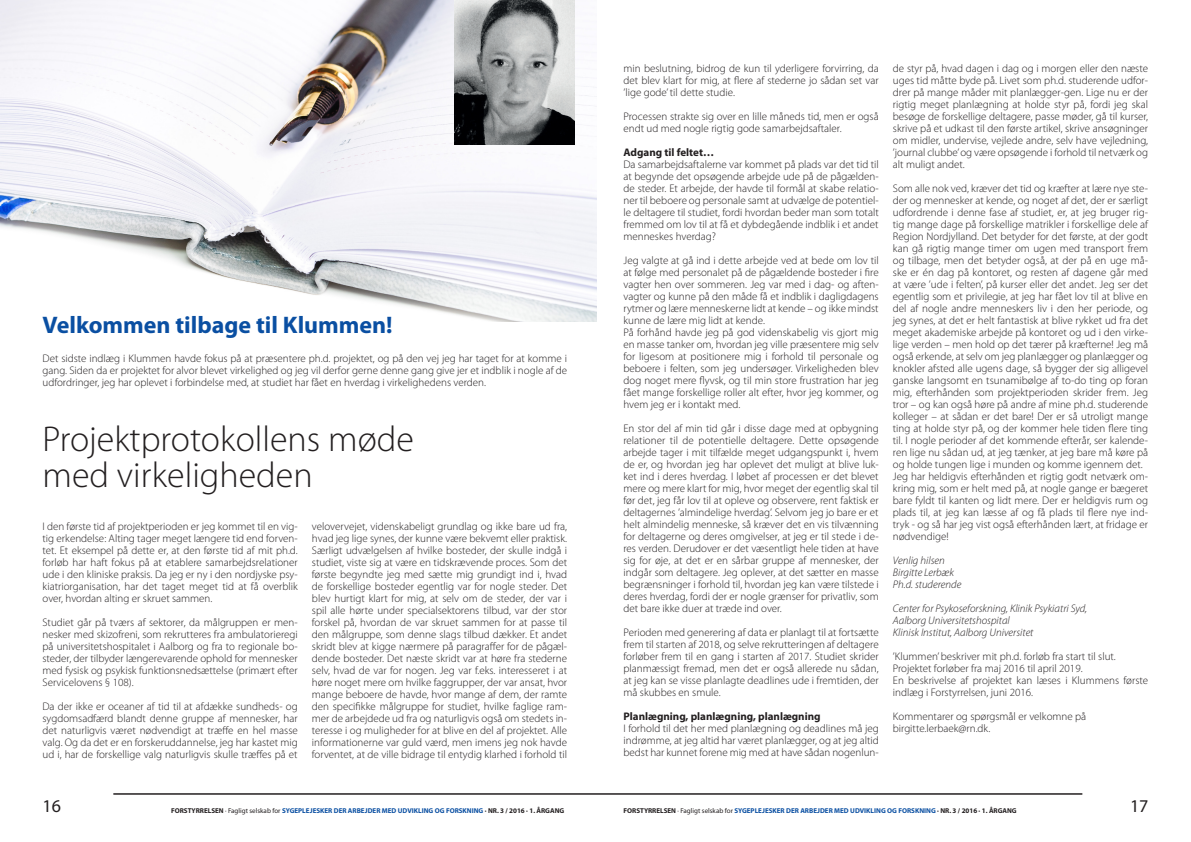
<style>
.page{position:relative;width:1191px;height:842px;background:#fff}
.page>*{position:absolute;margin:0;border:0;box-sizing:border-box;transform-origin:0 0}
.t1{font:300 36px "Myriad Pro";color:#231f20}
.t2{font:700 24px "Myriad Pro";color:#0a4fa2}
.t3{font:18px "Myriad Pro";color:#231f20}
.Brødtekst{font:300 11px/12px "Myriad Pro";color:#231f20;text-align:justify}
.Brødtekst-2{font:italic 300 11px "Myriad Pro";color:#231f20}
.Mellemrubrik{font:700 11px "Myriad Pro";color:#231f20}
.t4{font:700 7px "Myriad Pro";color:#0a4fa2}
.s1{color:#231f20}
.s2{font-weight:400;color:#231f20}
</style>
<div class="page">
<hr style="left:113px;top:794px;width:969px;height:1px;background:#231f20">
<img style="left:0;top:0;width:596px;height:321px">
<img style="left:454px;top:0;width:120px;height:145px">
<p class="t2" style="left:43px;top:309px;width:352px">Velkommen tilbage til Klummen!</p>
<p class="Brødtekst" style="left:43px;top:352px;width:526px">Det sidste indlæg i Klummen havde fokus på at præsentere ph.d. projektet, og på den vej jeg har taget for at komme i gang. Siden da er projektet for alvor blevet virkelighed og jeg vil derfor gerne denne gang give jer et indblik i nogle af de udfordringer, jeg har oplevet i forbindelse med, at studiet har fået en hverdag i virkelighedens verden.</p>
<p class="t1" style="left:43px;top:418px;width:373px">Projektprotokollens møde</p>
<p class="t1" style="left:43px;top:454px;width:272px">med virkeligheden</p>
<p class="Brødtekst" style="left:43px;top:520px;width:257px">I den første tid af projektperioden er jeg kommet til en vig&shy;tig erkendelse: Alting tager meget længere tid end forven&shy;tet. Et eksempel på dette er, at den første tid af mit ph.d. forløb har haft fokus på at etablere samarbejdsrelationer ude i den kliniske praksis. Da jeg er ny i den nordjyske psy&shy;kiatriorganisation, har det taget meget tid at få overblik over, hvordan alting er skruet sammen.</p>
<p class="Brødtekst" style="left:43px;top:616px;width:257px">Studiet går på tværs af sektorer, da målgruppen er men&shy;nesker med skizofreni, som rekrutteres fra ambulatorieregi på universitetshospitalet i Aalborg og fra to regionale bo&shy;steder, der tilbyder længerevarende ophold for mennesker med fysisk og psykisk funktionsnedsættelse (primært efter Servicelovens § 108).</p>
<p class="Brødtekst" style="left:43px;top:700px;width:257px">Da der ikke er oceaner af tid til at afdække sundheds- og sygdomsadfærd blandt denne gruppe af mennesker, har det naturligvis været nødvendigt at træffe en hel masse valg. Og da det er en forskeruddannelse, jeg har kastet mig ud i, har de forskellige valg naturligvis skulle træffes på et</p>
<p class="Brødtekst" style="left:312px;top:520px;width:257px">velovervejet, videnskabeligt grundlag og ikke bare ud fra, hvad jeg lige synes, der kunne være bekvemt eller praktisk.</p>
<p class="Brødtekst" style="left:312px;top:544px;width:257px">Særligt udvælgelsen af hvilke bosteder, der skulle indgå i studiet, viste sig at være en tidskrævende proces. Som det første begyndte jeg med sætte mig grundigt ind i, hvad de forskellige bosteder egentlig var for nogle steder. Det blev hurtigt klart for mig, at selv om de steder, der var i spil alle hørte under specialsektorens tilbud, var der stor forskel på, hvordan de var skruet sammen for at passe til den målgruppe, som denne slags tilbud dækker. Et andet skridt blev at kigge nærmere på paragraffer for de pågæl&shy;dende bosteder. Det næste skridt var at høre fra stederne selv, hvad de var for nogen. Jeg var f.eks. interesseret i at høre noget mere om hvilke faggrupper, der var ansat, hvor mange beboere de havde, hvor mange af dem, der ramte den specifikke målgruppe for studiet, hvilke faglige ram&shy;mer de arbejdede ud fra og naturligvis også om stedets in&shy;teresse i og muligheder for at blive en del af projektet. Alle informationerne var guld værd, men imens jeg nok havde forventet, at de ville bidrage til entydig klarhed i forhold til</p>
<p class="Brødtekst" style="left:623px;top:62px;width:257px">min beslutning, bidrog de kun til yderligere forvirring, da det blev klart for mig, at flere af stederne jo sådan set var ’lige gode’ til dette studie.</p>
<p class="Brødtekst" style="left:623px;top:110px;width:257px">Processen strakte sig over en lille måneds tid, men er også endt ud med nogle rigtig gode samarbejdsaftaler.</p>
<p class="Mellemrubrik" style="left:623px;top:145px;width:92px">Adgang til feltet…</p>
<p class="Brødtekst" style="left:623px;top:158px;width:257px">Da samarbejdsaftalerne var kommet på plads var det tid til at begynde det opsøgende arbejde ude på de pågælden&shy;de steder. Et arbejde, der havde til formål at skabe relatio&shy;ner til beboere og personale samt at udvælge de potentiel&shy;le deltagere til studiet, fordi hvordan beder man som totalt fremmed om lov til at få et dybdegående indblik i et andet menneskes hverdag?</p>
<p class="Brødtekst" style="left:623px;top:254px;width:257px">Jeg valgte at gå ind i dette arbejde ved at bede om lov til at følge med personalet på de pågældende bosteder i fire vagter hen over sommeren. Jeg var med i dag- og aften&shy;vagter og kunne på den måde få et indblik i dagligdagens rytmer og lære menneskerne lidt at kende – og ikke mindst kunne de lære mig lidt at kende.</p>
<p class="Brødtekst" style="left:623px;top:326px;width:257px">På forhånd havde jeg på god videnskabelig vis gjort mig en masse tanker om, hvordan jeg ville præsentere mig selv for ligesom at positionere mig i forhold til personale og beboere i felten, som jeg undersøger. Virkeligheden blev dog noget mere flyvsk, og til min store frustration har jeg fået mange forskellige roller alt efter, hvor jeg kommer, og hvem jeg er i kontakt med.</p>
<p class="Brødtekst" style="left:623px;top:422px;width:257px">En stor del af min tid går i disse dage med at opbygning relationer til de potentielle deltagere. Dette opsøgende arbejde tager i mit tilfælde meget udgangspunkt i, hvem de er, og hvordan jeg har oplevet det muligt at blive luk&shy;ket ind i deres hverdag. I løbet af processen er det blevet mere og mere klart for mig, hvor meget der egentlig skal til før det, jeg får lov til at opleve og observere, rent faktisk er deltagernes ’almindelige hverdag’. Selvom jeg jo bare er et helt almindelig menneske, så kræver det en vis tilvænning for deltagerne og deres omgivelser, at jeg er til stede i de&shy;res verden. Derudover er det væsentligt hele tiden at have sig for øje, at det er en sårbar gruppe af mennesker, der indgår som deltagere. Jeg oplever, at det sætter en masse begrænsninger i forhold til, hvordan jeg kan være tilstede i deres hverdag, fordi der er nogle grænser for privatliv, som det bare ikke duer at træde ind over.</p>
<p class="Brødtekst" style="left:623px;top:626px;width:257px">Perioden med generering af data er planlagt til at fortsætte frem til starten af 2018, og selve rekrutteringen af deltagere forløber frem til en gang i starten af 2017. Studiet skrider planmæssigt fremad, men det er også allerede nu sådan, at jeg kan se visse planlagte deadlines ude i fremtiden, der må skubbes en smule.</p>
<p class="Mellemrubrik" style="left:623px;top:709px;width:199px">Planlægning, planlægning, planlægning</p>
<p class="Brødtekst" style="left:623px;top:722px;width:257px">I forhold til det her med planlægning og deadlines må jeg indrømme, at jeg altid har været planlægger, og at jeg altid bedst har kunnet forene mig med at have sådan nogenlun-</p>
<p class="Brødtekst" style="left:893px;top:62px;width:257px">de styr på, hvad dagen i dag og i morgen eller den næste uges tid måtte byde på. Livet som ph.d. studerende udfor&shy;drer på mange måder mit planlægger-gen. Lige nu er der rigtig meget planlægning at holde styr på, fordi jeg skal besøge de forskellige deltagere, passe møder, gå til kurser, skrive på et udkast til den første artikel, skrive ansøgninger om midler, undervise, vejlede andre, selv have vejledning, ’journal clubbe’ og være opsøgende i forhold til netværk og alt muligt andet.</p>
<p class="Brødtekst" style="left:893px;top:182px;width:257px">Som alle nok ved, kræver det tid og kræfter at lære nye ste&shy;der og mennesker at kende, og noget af det, der er særligt udfordrende i denne fase af studiet, er, at jeg bruger rig&shy;tig mange dage på forskellige matrikler i forskellige dele af Region Nordjylland. Det betyder for det første, at der godt kan gå rigtig mange timer om ugen med transport frem og tilbage, men det betyder også, at der på en uge må&shy;ske er én dag på kontoret, og resten af dagene går med at være ’ude i felten’, på kurser eller det andet. Jeg ser det egentlig som et privilegie, at jeg har fået lov til at blive en del af nogle andre menneskers liv i den her periode, og jeg synes, at det er helt fantastisk at blive rykket ud fra det meget akademiske arbejde på kontoret og ud i den virke&shy;lige verden – men hold op det tærer på kræfterne! Jeg må også erkende, at selv om jeg planlægger og planlægger og knokler afsted alle ugens dage, så bygger der sig alligevel ganske langsomt en tsunamibølge af to-do ting op foran mig, efterhånden som projektperioden skrider frem. Jeg tror – og kan også høre på andre af mine ph.d. studerende kolleger – at sådan er det bare! Der er så utroligt mange ting at holde styr på, og der kommer hele tiden flere ting til. I nogle perioder af det kommende efterår, ser kalende&shy;ren lige nu sådan ud, at jeg tænker, at jeg bare må køre på og holde tungen lige i munden og komme igennem det.</p>
<p class="Brødtekst" style="left:893px;top:470px;width:257px">Jeg har heldigvis efterhånden et rigtig godt netværk om&shy;kring mig, som er helt med på, at nogle gange er bægeret bare fyldt til kanten og lidt mere. Der er heldigvis rum og plads til, at jeg kan læsse af og få plads til flere nye ind&shy;tryk - og så har jeg vist også efterhånden lært, at fridage er nødvendige!</p>
<p class="Brødtekst-2" style="left:893px;top:554px;width:53px">Venlig hilsen</p>
<p class="Brødtekst-2" style="left:893px;top:566px;width:63px">Birgitte Lerbæk</p>
<p class="Brødtekst-2" style="left:893px;top:578px;width:70px">Ph.d. studerende</p>
<p class="Brødtekst-2" style="left:893px;top:602px;width:196px">Center for Psykoseforskning, Klinik Psykiatri Syd,</p>
<p class="Brødtekst-2" style="left:893px;top:614px;width:118px">Aalborg Universitetshospital</p>
<p class="Brødtekst-2" style="left:893px;top:626px;width:142px">Klinisk Institut, Aalborg Universitet</p>
<p class="Brødtekst" style="left:893px;top:650px;width:224px">’Klummen’ beskriver mit ph.d. forløb fra start til slut.</p>
<p class="Brødtekst" style="left:893px;top:662px;width:191px">Projektet forløber fra maj 2016 til april 2019.</p>
<p class="Brødtekst" style="left:893px;top:674px;width:257px">En beskrivelse af projektet kan læses i Klummens første indlæg i Forstyrrelsen, juni 2016.</p>
<p class="Brødtekst" style="left:893px;top:710px;width:195px">Kommentarer og spørgsmål er velkomne på</p>
<p class="Brødtekst" style="left:893px;top:722px;width:99px">birgitte.lerbaek@rn.dk.</p>
<p class="t3" style="left:43px;top:795px;width:20px">16</p>
<p class="t4" style="left:171px;top:806px;width:395px"><span class="s1">FORSTYRRELSEN</span> <span class="s2">· Fagligt selskab for</span> SYGEPLEJESKER DER ARBEJDER MED UDVIKLING OG FORSKNING <span class="s1">· NR. 3 / 2016 · 1. ÅRGANG</span></p>
<p class="t4" style="left:623px;top:806px;width:395px"><span class="s1">FORSTYRRELSEN</span> <span class="s2">· Fagligt selskab for</span> SYGEPLEJESKER DER ARBEJDER MED UDVIKLING OG FORSKNING <span class="s1">· NR. 3 / 2016 · 1. ÅRGANG</span></p>
<h3 class="t3" style="left:1130px;top:795px;width:20px">17</h3>
</div>
